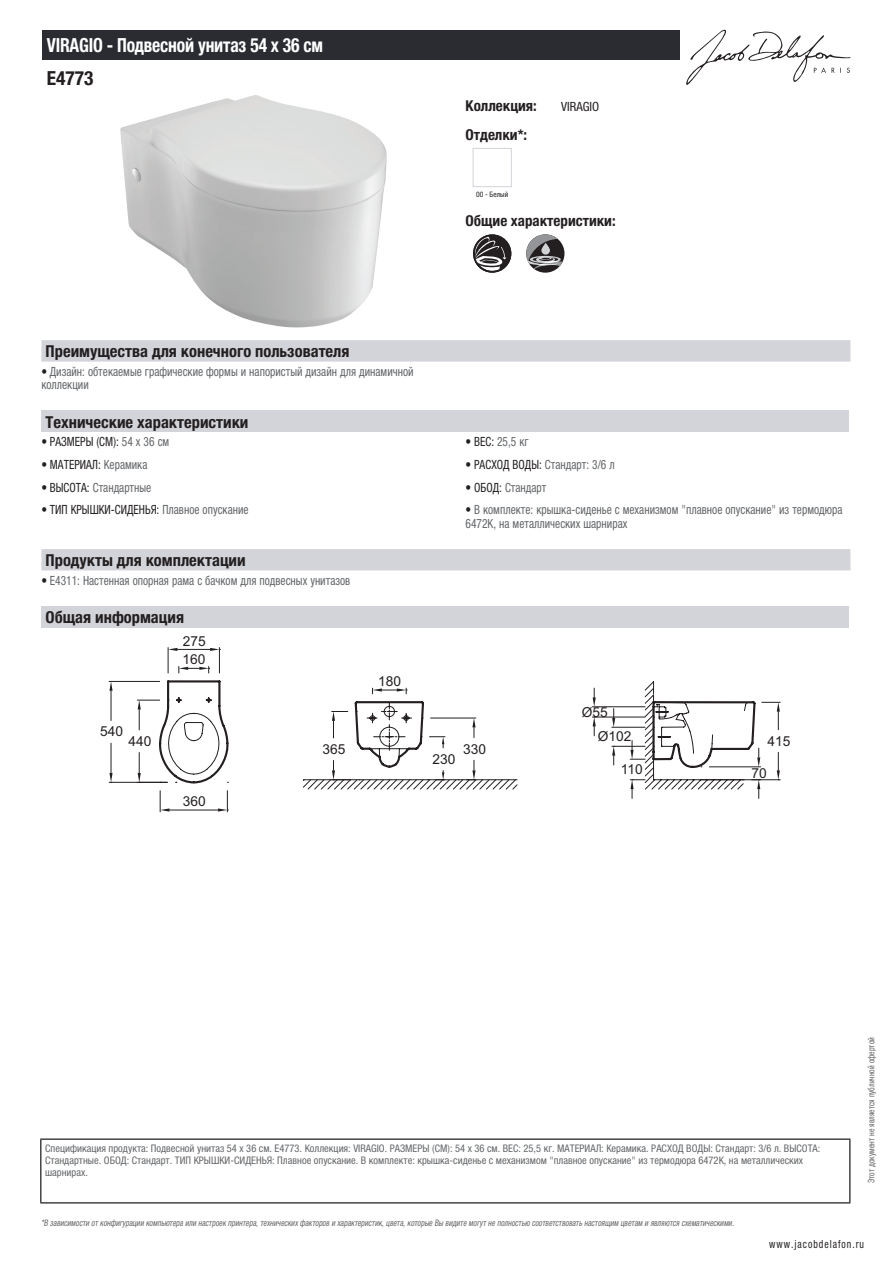
<style>
.page{position:relative;width:893px;height:1263px;background:#fff}
.page>*{position:absolute;margin:0;border:0;box-sizing:border-box;transform-origin:0 0}
.t1{font:700 condensed 19.5px "Helvetica Neue LTCYR";letter-spacing:-.01em;color:#fff;scale:.9 1}
.t2{font:700 condensed 19.5px "Helvetica Neue LTCYR";color:#231f20}
.t3{font:700 condensed 16.5px "Helvetica Neue LTCYR";color:#231f20}
.t4{font:700 condensed 15px "Helvetica Neue LTCYR";color:#231f20}
.t5{font:13.8px/18.9px "Arial";color:#231f20}
.t6{font:condensed 12.75px/13.5px "Helvetica Neue LTCYR";color:#626568;scale:.9 1}
.t7{font:condensed 12.75px "Helvetica Neue LTCYR";color:#231f20;scale:.9 1}
.t8{font:condensed 12.75px "Helvetica Neue LTCYR";color:#231f20}
.t9{font:condensed 11.25px "Helvetica Neue LTCYR";letter-spacing:.1em;color:#231f20;scale:.87 1}
.t10{font:condensed 10.5px/12px "Helvetica Neue LTCYR";color:#626568}
.t11{font:italic condensed 9px "Helvetica Neue LTCYR";color:#626568;scale:.87 1}
.t12{font:condensed 9px "Helvetica Neue LTCYR";color:#626568;scale:.87 1}
.t13{font:condensed 7.5px "Helvetica Neue LTCYR";color:#231f20}
.s1{color:#231f20}
.s2{color:#626568}
</style>
<div class="page">
<svg style="left:686px;top:30px;width:164px;height:55px"></svg>
<img style="left:120px;top:95px;width:267px;height:233px">
<div style="left:473px;top:148px;width:39px;height:39px;border:1px solid #d3d4da"></div>
<svg style="left:473px;top:234px;width:38px;height:39px"></svg>
<svg style="left:526px;top:234px;width:38px;height:39px"></svg>
<svg style="left:526px;top:234px;width:37px;height:35px"></svg>
<div style="left:41px;top:340px;width:809px;height:22px;background:#d3d4da"></div>
<div style="left:41px;top:411px;width:808px;height:21px;background:#d3d4da"></div>
<div style="left:41px;top:549px;width:809px;height:21px;background:#d3d4da"></div>
<div style="left:41px;top:606px;width:808px;height:21px;background:#d3d4da"></div>
<svg style="left:303px;top:784px;width:441px;height:6px"></svg>
<svg style="left:168px;top:647px;width:52px;height:26px"></svg>
<hr style="left:169px;top:809px;width:49px;height:1px;background:#231f20">
<svg style="left:160px;top:791px;width:9px;height:21px"></svg>
<svg style="left:218px;top:791px;width:10px;height:21px"></svg>
<hr style="left:109px;top:681px;width:51px;height:1px;background:#231f20">
<hr style="left:109px;top:782px;width:58px;height:1px;background:#231f20">
<hr style="left:111px;top:743px;width:1px;height:30px;background:#231f20">
<svg style="left:109px;top:681px;width:4px;height:39px"></svg>
<svg style="left:109px;top:773px;width:4px;height:10px"></svg>
<svg style="left:137px;top:700px;width:21px;height:30px"></svg>
<svg style="left:138px;top:752px;width:3px;height:30px"></svg>
<svg style="left:762px;top:702px;width:18px;height:28px"></svg>
<svg style="left:757px;top:748px;width:23px;height:50px"></svg>
<svg style="left:630px;top:784px;width:15px;height:14px"></svg>
<svg style="left:158px;top:680px;width:599px;height:104px"></svg>
<svg style="left:658px;top:736px;width:13px;height:1px"></svg>
<svg style="left:653px;top:706px;width:15px;height:12px"></svg>
<svg style="left:206px;top:697px;width:5px;height:6px"></svg>
<svg style="left:176px;top:698px;width:5px;height:4px"></svg>
<svg style="left:367px;top:702px;width:45px;height:48px"></svg>
<div style="left:43px;top:30px;width:637px;height:30px;background:#2a2c32"></div>
<hr style="left:40px;top:1138px;width:810px;height:2px;background:#040503">
<hr style="left:40px;top:1140px;width:1px;height:62px;background:#040503">
<hr style="left:849px;top:1140px;width:1px;height:62px;background:#040503">
<hr style="left:40px;top:1202px;width:810px;height:1px;background:#040503">
<h1 class="t1" style="left:47px;top:34px;width:308px">VIRAGIO - Подвесной унитаз 54 x 36 см</h1>
<h1 class="t2" style="left:47px;top:67px;width:48px">E4773</h1>
<h3 class="t4" style="left:466px;top:97px;width:73px">Коллекция:</h3>
<p class="t8" style="left:561px;top:99px;width:40px">VIRAGIO</p>
<h3 class="t4" style="left:466px;top:126px;width:63px">Отделки*:</h3>
<p class="t13" style="left:476px;top:190px;width:34px">00 - Белый</p>
<h3 class="t4" style="left:466px;top:212px;width:152px">Общие характеристики:</h3>
<h2 class="t3" style="left:46px;top:342px;width:305px">Преимущества для конечного пользователя</h2>
<p class="t6" style="left:41px;top:365px;width:415px"><span class="s1">•</span> Дизайн: обтекаемые графические формы и напористый дизайн для динамичной коллекции</p>
<h2 class="t3" style="left:46px;top:413px;width:204px">Технические характеристики</h2>
<p class="t7" style="left:41px;top:434px;width:144px">• РАЗМЕРЫ (СМ): <span class="s2">54 x 36 см</span></p>
<p class="t6" style="left:466px;top:435px;width:72px"><span class="s1">• ВЕС:</span> 25,5 кг</p>
<p class="t7" style="left:41px;top:457px;width:119px">• МАТЕРИАЛ: <span class="s2">Керамика</span></p>
<p class="t6" style="left:466px;top:458px;width:167px"><span class="s1">• РАСХОД ВОДЫ:</span> Стандарт: 3/6 л</p>
<p class="t6" style="left:41px;top:480px;width:124px"><span class="s1">• ВЫСОТА:</span> Стандартные</p>
<p class="t6" style="left:466px;top:480px;width:91px"><span class="s1">• ОБОД:</span> Стандарт</p>
<p class="t7" style="left:41px;top:503px;width:232px">• ТИП КРЫШКИ-СИДЕНЬЯ: <span class="s2">Плавное опускание</span></p>
<p class="t6" style="left:466px;top:503px;width:420px"><span class="s1">•</span> В комплекте: крышка-сиденье с механизмом "плавное опускание" из термодюра<br>6472K, на металлических шарнирах</p>
<h2 class="t3" style="left:46px;top:551px;width:202px">Продукты для комплектации</h2>
<p class="t6" style="left:41px;top:573px;width:345px"><span class="s1">•</span> E4311: Настенная опорная рама с бачком для подвесных унитазов</p>
<h2 class="t3" style="left:46px;top:608px;width:140px">Общая информация</h2>
<h3 class="t5" style="left:100px;top:722px;width:24px">540</h3>
<h3 class="t5" style="left:129px;top:732px;width:24px">440</h3>
<h3 class="t5" style="left:182px;top:631px;width:25px">275<br>160</h3>
<h3 class="t5" style="left:183px;top:792px;width:24px">360</h3>
<h3 class="t5" style="left:323px;top:740px;width:24px">365</h3>
<h3 class="t5" style="left:378px;top:672px;width:24px">180</h3>
<h3 class="t5" style="left:432px;top:750px;width:24px">230</h3>
<h3 class="t5" style="left:463px;top:739px;width:24px">330</h3>
<h3 class="t5" style="left:582px;top:702px;width:27px">Ø55</h3>
<h3 class="t5" style="left:598px;top:727px;width:35px">Ø102</h3>
<h3 class="t5" style="left:621px;top:760px;width:23px">110</h3>
<h3 class="t5" style="left:768px;top:731px;width:24px">415</h3>
<h3 class="t5" style="left:751px;top:764px;width:17px">70</h3>
<p class="t10" style="left:45px;top:1142px;width:777px">Спецификация продукта: Подвесной унитаз 54 x 36 см. E4773. Коллекция: VIRAGIO. РАЗМЕРЫ (СМ): 54 x 36 см. ВЕС: 25,5 кг. МАТЕРИАЛ: Керамика. РАСХОД ВОДЫ: Стандарт: 3/6 л. ВЫСОТА:<br>Стандартные. ОБОД: Стандарт. ТИП КРЫШКИ-СИДЕНЬЯ: Плавное опускание. В комплекте: крышка-сиденье с механизмом "плавное опускание" из термодюра 6472K, на металлических шарнирах.</p>
<p class="t11" style="left:41px;top:1218px;width:800px">*В зависимости отконфигурации компьютера или настроек принтера,техническихфакторов и характеристик,цвета,которые Вы видите могутне полностью соответствоватьнастоящим цветам и являются схематическими.</p>
<p class="t12" style="left:866px;top:1183px;width:169px;rotate:-90deg">Этот документ не является публичной офертой</p>
<p class="t9" style="left:769px;top:1237px;width:110px">www.jacobdelafon.ru</p>
</div>
